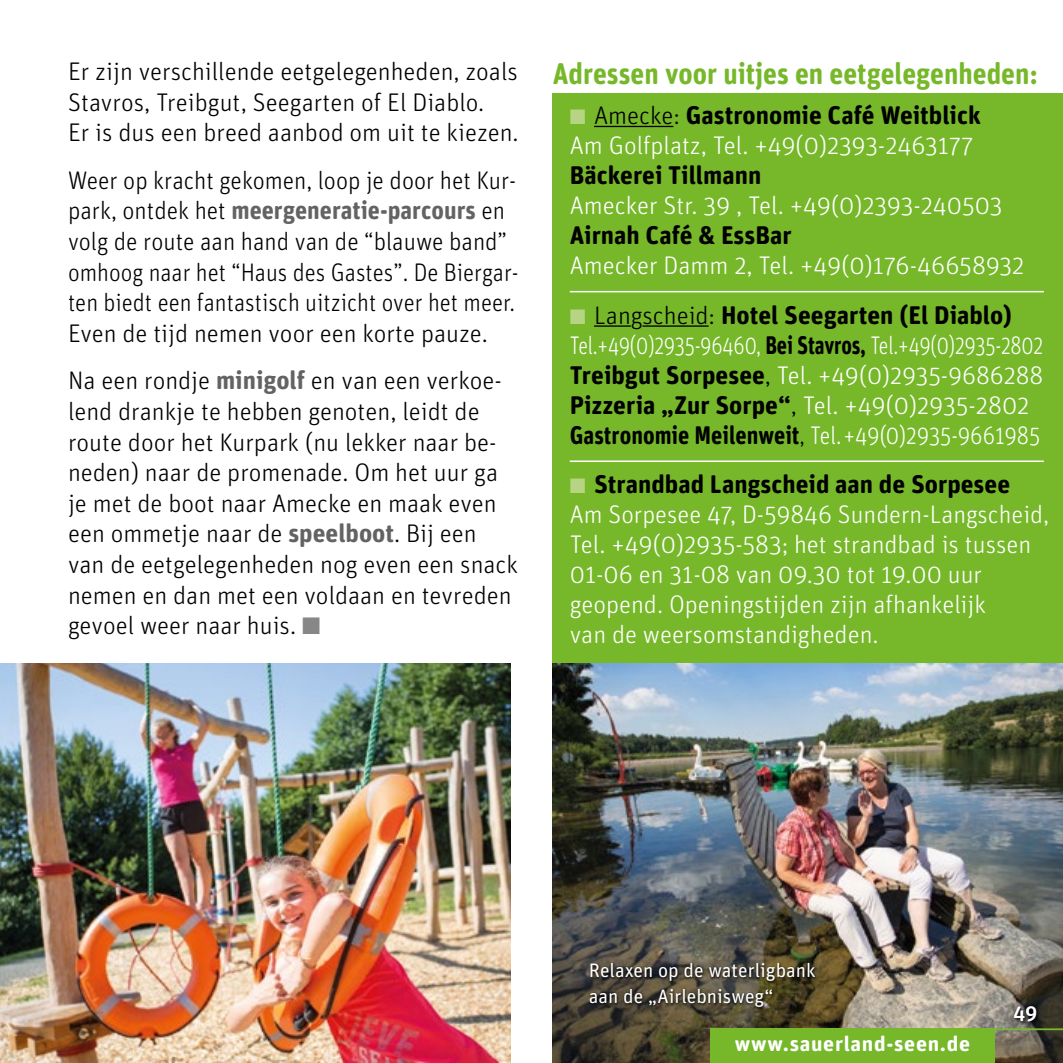
<style>
.page{position:relative;width:1063px;height:1063px;background:#fff}
.page>*{position:absolute;margin:0;border:0;box-sizing:border-box;transform-origin:0 0}
.t1{font:700 30px "Unit Rounded";color:#76b82a;scale:.92 1}
.t2{font:300 25.5px/30.6px "Unit Rounded";color:#000}
.t3{font:300 25.5px/30px "Unit Rounded";color:#fff}
.t4{font:300 25.5px/30.6px "Unit Rounded";color:#000;scale:.95 1}
.t5{font:300 25.5px/30px "Unit Rounded";color:#fff;scale:.8 1}
.t6{font:700 25.5px "Unit Rounded";color:#000}
.t7{font:700 21px "Unit Rounded";letter-spacing:.03em;color:#fff;scale:1.05 1}
.t8{font:21px "Unit Rounded";color:#fff}
.t9{font:19.5px/25.5px "Unit Rounded";color:#fff}
.s1{font-weight:700;color:#646363}
.s2{color:#878787}
.s3{color:#b6d484}
.s4{color:#000}
.s5{font-weight:700;color:#000}
</style>
<div class="page">
<img style="left:0;top:663px;width:510px;height:400px">
<img style="left:553px;top:663px;width:510px;height:400px">
<div style="left:996px;top:987px;width:59px;height:53px;background:#000;opacity:.75"></div>
<div style="left:1010px;top:1004px;width:30px;height:21px;background:#000;opacity:.75"></div>
<hr style="left:995px;top:1029px;width:68px;height:1px;background:#76b82a">
<div style="left:711px;top:1029px;width:284px;height:34px;background:#76b82a"></div>
<div style="left:553px;top:94px;width:510px;height:569px;background:#76b82a"></div>
<hr style="left:594px;top:126px;width:79px;height:1px;background:#000">
<hr style="left:570px;top:291px;width:474px;height:1px;background:#fff">
<hr style="left:594px;top:325px;width:37px;height:2px;background:#000">
<hr style="left:642px;top:325px;width:67px;height:2px;background:#000">
<hr style="left:570px;top:461px;width:474px;height:1px;background:#fff">
<svg style="left:589px;top:962px;width:228px;height:48px;background:#443e2e"></svg>
<p class="t2" style="left:68px;top:55px;width:452px">Er zijn verschillende eetgelegenheden, zoals<br>Stavros, Treibgut, Seegarten of El Diablo.<br>Er is dus een breed aanbod om uit te kiezen.</p>
<p class="t4" style="left:68px;top:164px;width:476px">Weer op kracht gekomen, loop je door het Kur&shy;park, ontdek het <span class="s1">meergeneratie-parcours</span> en volg de route aan hand van de “blauwe band” omhoog naar het “Haus des Gastes”. De Biergar&shy;ten biedt een fantastisch uitzicht over het meer.<br>Even de tijd nemen voor een korte pauze.</p>
<p class="t2" style="left:68px;top:365px;width:452px">Na een rondje <span class="s1">minigolf</span> en van een verkoe&shy;lend drankje te hebben genoten, leidt de route door het Kurpark (nu lekker naar be&shy;neden) naar de promenade. Om het uur ga je met de boot naar Amecke en maak even een ommetje naar de <span class="s1">speelboot</span>. Bij een van de eetgelegenheden nog even een snack nemen en dan met een voldaan en tevreden gevoel weer naar huis. <span class="s2">■</span></p>
<p class="t1" style="left:553px;top:54px;width:529px">Adressen voor uitjes en eetgelegenheden:</p>
<p class="t3" style="left:570px;top:99px;width:413px"><span class="s3">■</span> <span class="s4">Amecke:</span> <span class="s5">Gastronomie Café Weitblick<br></span>Am Golfplatz, Tel. +49(0)2393-2463177</p>
<p class="t6" style="left:570px;top:159px;width:193px">Bäckerei Tillmann</p>
<p class="t3" style="left:570px;top:189px;width:434px">Amecker Str. 39 , Tel. +49(0)2393-240503</p>
<p class="t6" style="left:570px;top:219px;width:223px">Airnah Café &amp; EssBar</p>
<p class="t3" style="left:570px;top:249px;width:456px">Amecker Damm 2, Tel. +49(0)176-46658932</p>
<p class="t5" style="left:570px;top:299px;width:594px"><span class="s3">■</span> <span class="s4">Langscheid:</span> <span class="s5">Hotel Seegarten (El Diablo)<br></span>Tel.+49(0)2935-96460, <span class="s5">Bei Stavros,</span> Tel.+49(0)2935-2802<br><span class="s5">Treibgut Sorpesee</span><span class="s4">,</span> Tel. +49(0)2935-9686288<br><span class="s5">Pizzeria „Zur Sorpe“</span><span class="s4">,</span> Tel. +49(0)2935-2802<br><span class="s5">Gastronomie Meilenweit</span><span class="s4">,</span> Tel. +49(0)2935-9661985</p>
<p class="t3" style="left:570px;top:469px;width:481px"><span class="s3">■</span> <span class="s5">Strandbad Langscheid aan de Sorpesee </span>Am Sorpesee 47, D-59846 Sundern-Langscheid, Tel. +49(0)2935-583; het strandbad is tussen 01-06 en 31-08 van 09.30 tot 19.00 uur geopend. Openingstijden zijn afhankelijk<br>van de weersomstandigheden.</p>
<p class="t9" style="left:589px;top:957px;width:228px">Relaxen op de waterligbank aan de „Airlebnisweg“</p>
<p class="t7" style="left:735px;top:1030px;width:226px">www.sauerland-seen.de</p>
<p class="t8" style="left:1014px;top:999px;width:25px">49</p>
</div>
